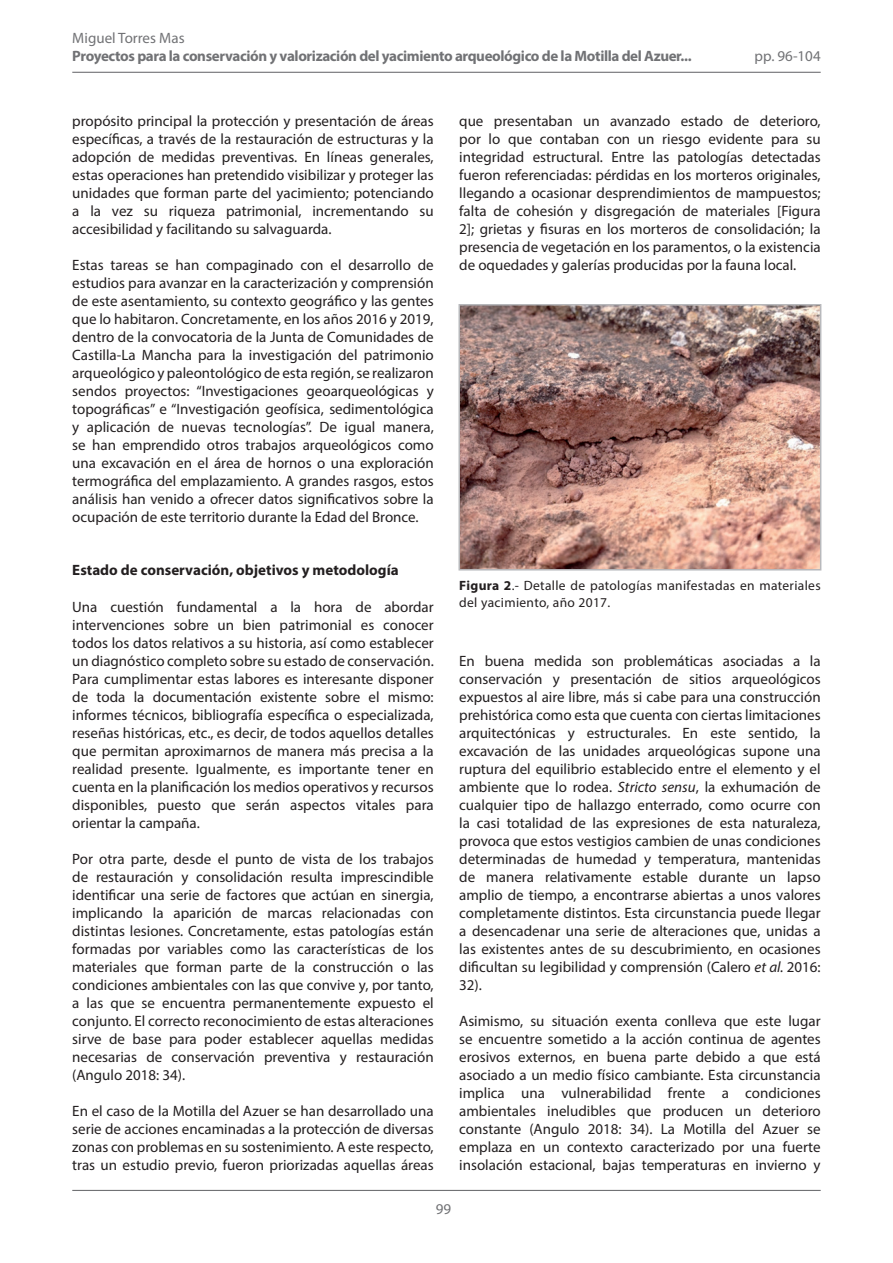
<style>
.page{position:relative;width:893px;height:1263px;background:#fff}
.page>*{position:absolute;margin:0;border:0;box-sizing:border-box;transform-origin:0 0}
.t1{font:15px/18px "Myriad Pro";color:#231f20;text-align:justify}
.t2{font:700 15px "Myriad Pro";letter-spacing:-.025em;color:#717275}
.t3{font:700 15px "Myriad Pro";color:#231f20}
.t4{font:15px "Myriad Pro";color:#717275}
.t5{font:13.5px/16.5px "Myriad Pro";letter-spacing:.025em;color:#231f20}
.s1{font-weight:700}
.s2{font-style:italic}
</style>
<div class="page">
<hr style="left:72px;top:72px;width:749px;height:1px;background:#717275">
<hr style="left:72px;top:1190px;width:749px;height:1px;background:#717275">
<img style="left:461px;top:307px;width:357px;height:260px">
<div style="left:458px;top:304px;width:363px;height:266px;border:2px solid #b8b9bc"></div>
<p class="t4" style="left:72px;top:29px;width:114px">Miguel Torres Mas</p>
<p class="t2" style="left:72px;top:46px;width:621px">Proyectos para la conservación y valorización del yacimiento arqueológico de la Motilla del Azuer...</p>
<p class="t4" style="left:755px;top:47px;width:68px">pp. 96-104</p>
<p class="t1" style="left:72px;top:112px;width:363px">propósito principal la protección y presentación de áreas específicas, a través de la restauración de estructuras y la adopción de medidas preventivas. En líneas generales, estas operaciones han pretendido visibilizar y proteger las unidades que forman parte del yacimiento; potenciando a la vez su riqueza patrimonial, incrementando su accesibilidad y facilitando su salvaguarda.</p>
<p class="t1" style="left:72px;top:256px;width:363px">Estas tareas se han compaginado con el desarrollo de estudios para avanzar en la caracterización y comprensión de este asentamiento, su contexto geográfico y las gentes que lo habitaron. Concretamente, en los años 2016 y 2019, dentro de la convocatoria de la Junta de Comunidades de Castilla-La Mancha para la investigación del patrimonio arqueológico y paleontológico de esta región, se realizaron sendos proyectos: “Investigaciones geoarqueológicas y topográficas” e “Investigación geofísica, sedimentológica y aplicación de nuevas tecnologías”. De igual manera, se han emprendido otros trabajos arqueológicos como una excavación en el área de hornos o una exploración termográfica del emplazamiento. A grandes rasgos, estos análisis han venido a ofrecer datos significativos sobre la ocupación de este territorio durante la Edad del Bronce.</p>
<p class="t3" style="left:72px;top:560px;width:328px">Estado de conservación, objetivos y metodología</p>
<p class="t1" style="left:72px;top:598px;width:363px">Una cuestión fundamental a la hora de abordar intervenciones sobre un bien patrimonial es conocer todos los datos relativos a su historia, así como establecer un diagnóstico completo sobre su estado de conservación.<br>Para cumplimentar estas labores es interesante disponer de toda la documentación existente sobre el mismo: informes técnicos, bibliografía específica o especializada, reseñas históricas, etc., es decir, de todos aquellos detalles que permitan aproximarnos de manera más precisa a la realidad presente. Igualmente, es importante tener en cuenta en la planificación los medios operativos y recursos disponibles, puesto que serán aspectos vitales para orientar la campaña.</p>
<p class="t1" style="left:72px;top:850px;width:363px">Por otra parte, desde el punto de vista de los trabajos de restauración y consolidación resulta imprescindible identificar una serie de factores que actúan en sinergia, implicando la aparición de marcas relacionadas con distintas lesiones. Concretamente, estas patologías están formadas por variables como las características de los materiales que forman parte de la construcción o las condiciones ambientales con las que convive y, por tanto, a las que se encuentra permanentemente expuesto el conjunto. El correcto reconocimiento de estas alteraciones sirve de base para poder establecer aquellas medidas necesarias de conservación preventiva y restauración (Angulo 2018: 34).</p>
<p class="t1" style="left:72px;top:1102px;width:363px">En el caso de la Motilla del Azuer se han desarrollado una serie de acciones encaminadas a la protección de diversas zonas con problemas en su sostenimiento. A este respecto, tras un estudio previo, fueron priorizadas aquellas áreas</p>
<p class="t1" style="left:459px;top:112px;width:363px">que presentaban un avanzado estado de deterioro, por lo que contaban con un riesgo evidente para su integridad estructural. Entre las patologías detectadas fueron referenciadas: pérdidas en los morteros originales, llegando a ocasionar desprendimientos de mampuestos; falta de cohesión y disgregación de materiales [Figura 2]; grietas y fisuras en los morteros de consolidación; la presencia de vegetación en los paramentos, o la existencia de oquedades y galerías producidas por la fauna local.</p>
<p class="t5" style="left:459px;top:577px;width:363px"><span class="s1">Figura 2</span>.- Detalle de patologías manifestadas en materiales del yacimiento, año 2017.</p>
<p class="t1" style="left:459px;top:652px;width:363px">En buena medida son problemáticas asociadas a la conservación y presentación de sitios arqueológicos expuestos al aire libre, más si cabe para una construcción prehistórica como esta que cuenta con ciertas limitaciones arquitectónicas y estructurales. En este sentido, la excavación de las unidades arqueológicas supone una ruptura del equilibrio establecido entre el elemento y el ambiente que lo rodea. <span class="s2">Stricto sensu</span>, la exhumación de cualquier tipo de hallazgo enterrado, como ocurre con la casi totalidad de las expresiones de esta naturaleza, provoca que estos vestigios cambien de unas condiciones determinadas de humedad y temperatura, mantenidas de manera relativamente estable durante un lapso amplio de tiempo, a encontrarse abiertas a unos valores completamente distintos. Esta circunstancia puede llegar a desencadenar una serie de alteraciones que, unidas a las existentes antes de su descubrimiento, en ocasiones dificultan su legibilidad y comprensión (Calero <span class="s2">et al.</span> 2016:<br>32).</p>
<p class="t1" style="left:459px;top:1012px;width:363px">Asimismo, su situación exenta conlleva que este lugar se encuentre sometido a la acción continua de agentes erosivos externos, en buena parte debido a que está asociado a un medio físico cambiante. Esta circunstancia implica una vulnerabilidad frente a condiciones ambientales ineludibles que producen un deterioro constante (Angulo 2018: 34). La Motilla del Azuer se emplaza en un contexto caracterizado por una fuerte insolación estacional, bajas temperaturas en invierno y</p>
<p class="t4" style="left:436px;top:1200px;width:17px">99</p>
</div>
